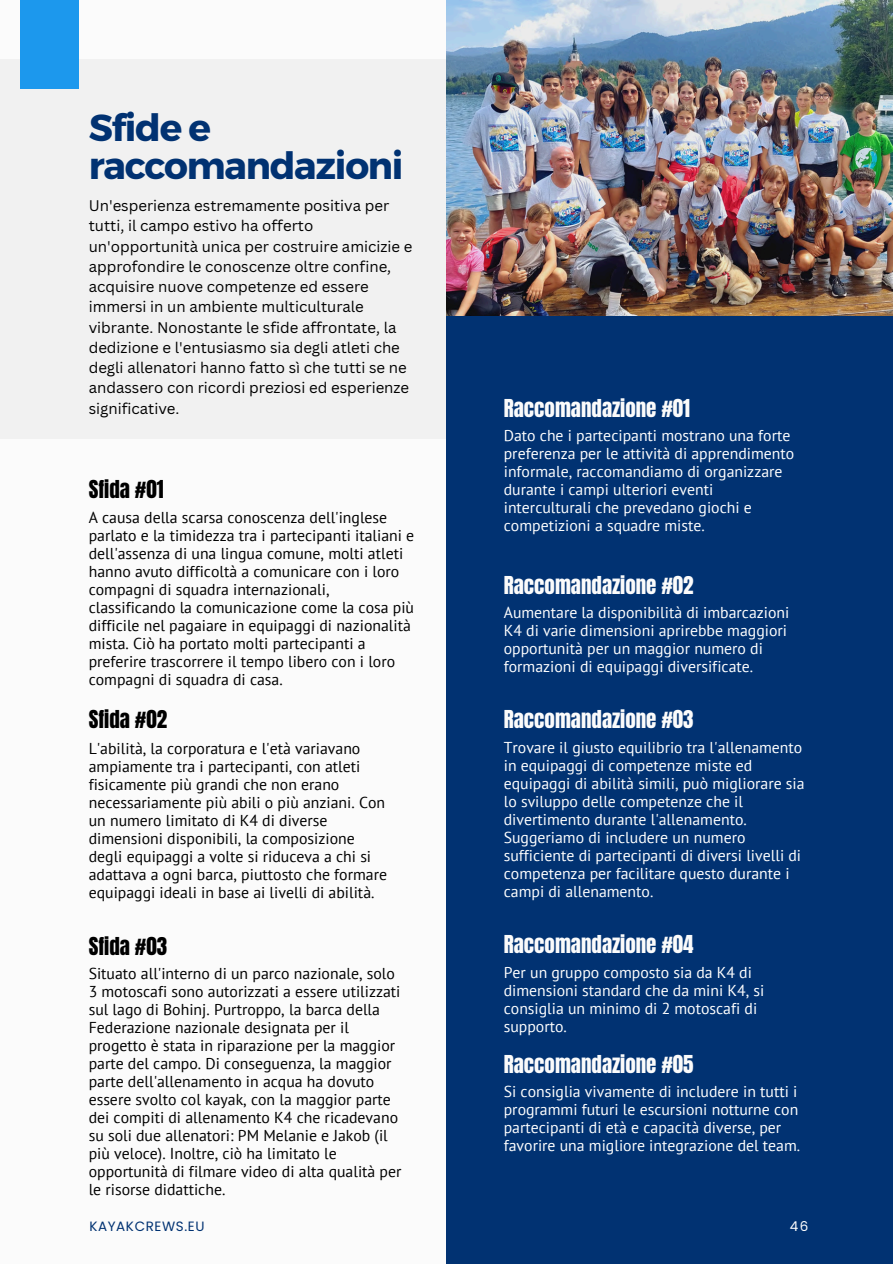
<style>
.page{position:relative;width:893px;height:1264px;background:#fff}
.page>*{position:absolute;margin:0;border:0;box-sizing:border-box;transform-origin:0 0}
.t1{font:700 37.5px/37.2px "Montserrat";letter-spacing:-.035em;color:#013272}
.t2{font:21px "Anton";color:#fbfbfb}
.t3{font:21px "Anton";color:#000}
.t4{font:15.75px/18px "PT Sans";color:#000}
.t5{font:15.75px/18px "PT Sans";color:#fff}
.t6{font:15px/20.2px "Canva Sans";color:#000}
.t7{font:13.5px "Poppins";letter-spacing:.045em;color:#013272}
.t8{font:13.5px "Poppins";color:#fff}
</style>
<div class="page">
<div style="left:0;top:0;width:892px;height:1263px;background:#fbfbfb"></div>
<div style="left:0;top:59px;width:892px;height:379px;background:#f1f1f1"></div>
<div style="left:446px;top:307px;width:446px;height:956px;background:#013272"></div>
<img style="left:446px;top:0;width:446px;height:315px">
<div style="left:20px;top:0;width:59px;height:89px;background:#1c98ed"></div>
<h1 class="t1" style="left:89px;top:107px;width:316px">Sfide e raccomandazioni</h1>
<h3 class="t6" style="left:89px;top:195px;width:325px">Un'esperienza estremamente positiva per tutti, il campo estivo ha offerto un'opportunità unica per costruire amicizie e approfondire le conoscenze oltre confine, acquisire nuove competenze ed essere immersi in un ambiente multiculturale vibrante. Nonostante le sfide affrontate, la dedizione e l'entusiasmo sia degli atleti che degli allenatori hanno fatto sì che tutti se ne andassero con ricordi preziosi ed esperienze significative.</h3>
<h3 class="t3" style="left:89px;top:474px;width:76px">Sfida #01</h3>
<h3 class="t4" style="left:89px;top:508px;width:327px">A causa della scarsa conoscenza dell'inglese parlato e la timidezza tra i partecipanti italiani e dell'assenza di una lingua comune, molti atleti hanno avuto difficoltà a comunicare con i loro compagni di squadra internazionali, classificando la comunicazione come la cosa più difficile nel pagaiare in equipaggi di nazionalità mista. Ciò ha portato molti partecipanti a preferire trascorrere il tempo libero con i loro compagni di squadra di casa.</h3>
<h3 class="t3" style="left:89px;top:704px;width:80px">Sfida #02</h3>
<h2 class="t4" style="left:89px;top:739px;width:300px">L'abilità, la corporatura e l'età variavano ampiamente tra i partecipanti, con atleti fisicamente più grandi che non erano necessariamente più abili o più anziani. Con un numero limitato di K4 di diverse dimensioni disponibili, la composizione degli equipaggi a volte si riduceva a chi si adattava a ogni barca, piuttosto che formare equipaggi ideali in base ai livelli di abilità.</h2>
<h2 class="t3" style="left:89px;top:931px;width:80px">Sfida #03</h2>
<h2 class="t4" style="left:89px;top:964px;width:314px">Situato all'interno di un parco nazionale, solo 3 motoscafi sono autorizzati a essere utilizzati sul lago di Bohinj. Purtroppo, la barca della Federazione nazionale designata per il progetto è stata in riparazione per la maggior parte del campo. Di conseguenza, la maggior parte dell'allenamento in acqua ha dovuto essere svolto col kayak, con la maggior parte dei compiti di allenamento K4 che ricadevano su soli due allenatori: PM Melanie e Jakob (il più veloce). Inoltre, ciò ha limitato le opportunità di filmare video di alta qualità per le risorse didattiche.</h2>
<h3 class="t2" style="left:503px;top:393px;width:188px">Raccomandazione #01</h3>
<h2 class="t5" style="left:503px;top:426px;width:292px">Dato che i partecipanti mostrano una forte preferenza per le attività di apprendimento informale, raccomandiamo di organizzare durante i campi ulteriori eventi interculturali che prevedano giochi e competizioni a squadre miste.</h2>
<h3 class="t2" style="left:503px;top:570px;width:191px">Raccomandazione #02</h3>
<h2 class="t5" style="left:503px;top:602px;width:287px">Aumentare la disponibilità di imbarcazioni K4 di varie dimensioni aprirebbe maggiori opportunità per un maggior numero di formazioni di equipaggi diversificate.</h2>
<h2 class="t2" style="left:503px;top:704px;width:191px">Raccomandazione #03</h2>
<h3 class="t5" style="left:503px;top:738px;width:302px">Trovare il giusto equilibrio tra l'allenamento in equipaggi di competenze miste ed equipaggi di abilità simili, può migliorare sia lo sviluppo delle competenze che il divertimento durante l'allenamento.<br>Suggeriamo di includere un numero sufficiente di partecipanti di diversi livelli di competenza per facilitare questo durante i campi di allenamento.</h3>
<p class="t2" style="left:503px;top:929px;width:191px">Raccomandazione #04</p>
<h2 class="t5" style="left:503px;top:963px;width:262px">Per un gruppo composto sia da K4 di dimensioni standard che da mini K4, si consiglia un minimo di 2 motoscafi di supporto.</h2>
<h3 class="t2" style="left:503px;top:1049px;width:191px">Raccomandazione #05</h3>
<h2 class="t5" style="left:503px;top:1082px;width:298px">Si consiglia vivamente di includere in tutti i programmi futuri le escursioni notturne con partecipanti di età e capacità diverse, per favorire una migliore integrazione del team.</h2>
<h3 class="t7" style="left:89px;top:1217px;width:117px">KAYAKCREWS.EU</h3>
<p class="t8" style="left:789px;top:1217px;width:20px">46</p>
</div>
